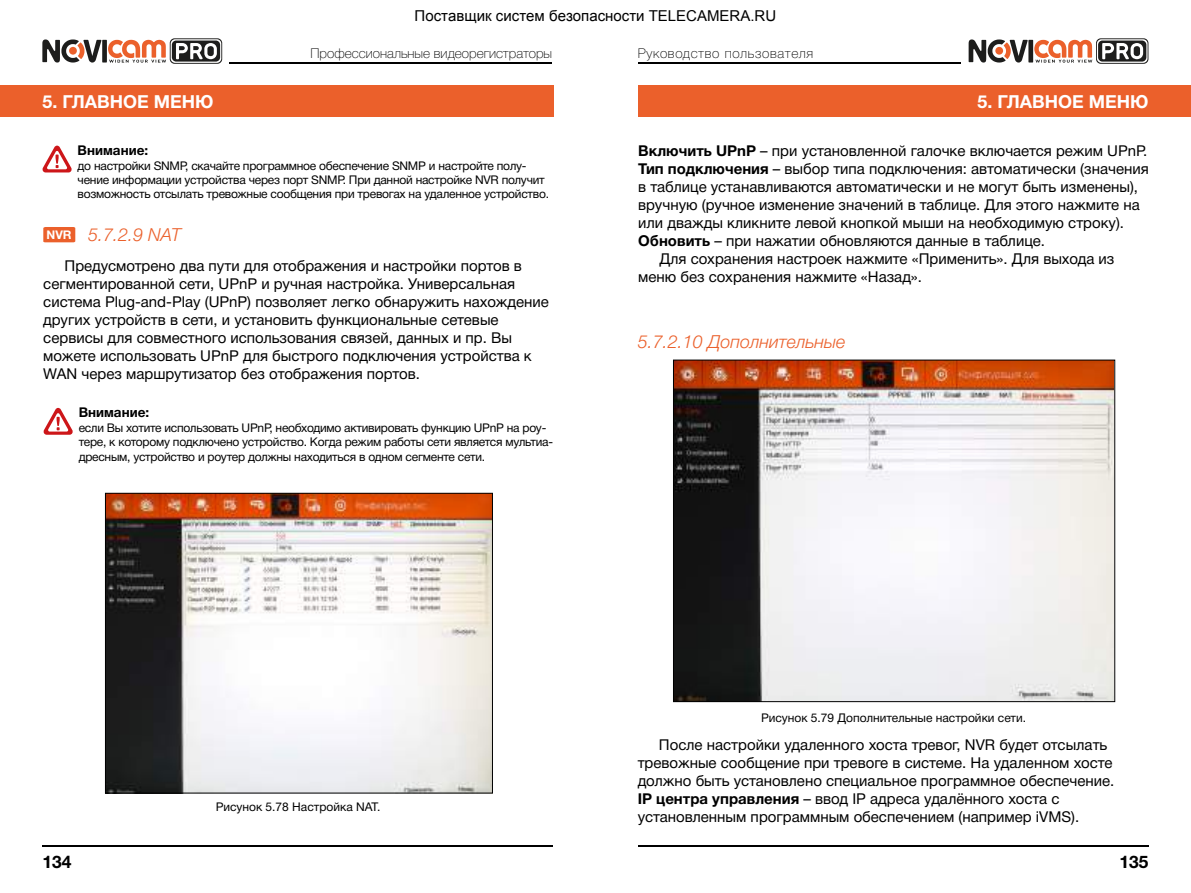
<style>
.page{position:relative;width:1191px;height:893px;background:#fff}
.page>*{position:absolute;margin:0;border:0;box-sizing:border-box;transform-origin:0 0}
.t1{font:18px "Helvetica 4 Light Italic";color:#eb602b}
.t2{font:18px "Helvetica 7 Bold";color:#fff}
.t3{font:17.4px "Helvetica 7 Bold";color:#000}
.t4{font:15px/18px "Helvetica 5 Normal";color:#000}
.t5{font:13.5px "Helvetica 3 Thin";color:#000}
.t6{font:13.5px "Helvetica 3 Thin";letter-spacing:.05em;color:#000}
.t7{font:13.5px "Helvetica 7 Bold";color:#000}
.t8{font:12px/14.4px "Helvetica 5 Normal";letter-spacing:-.02em;color:#000}
.t9{font:12px "Helvetica 5 Normal";color:#000}
.s1{font-family:"Helvetica 7 Bold";font-size:12px;color:#fff}
.s2{font-family:"Helvetica 7 Bold"}
</style>
<div class="page">
<hr style="left:638px;top:62px;width:323px;height:1px;background:#000">
<hr style="left:230px;top:62px;width:322px;height:1px;background:#000">
<hr style="left:43px;top:846px;width:510px;height:1px;background:#000">
<hr style="left:638px;top:846px;width:510px;height:1px;background:#000">
<svg style="left:968px;top:38px;width:180px;height:26px"></svg>
<svg style="left:42px;top:38px;width:180px;height:26px"></svg>
<div style="left:638px;top:85px;width:553px;height:32px;background:#eb602b"></div>
<div style="left:0;top:85px;width:553px;height:32px;background:#eb602b"></div>
<svg style="left:42px;top:146px;width:30px;height:26px"></svg>
<svg style="left:43px;top:227px;width:32px;height:15px"></svg>
<svg style="left:43px;top:408px;width:30px;height:27px"></svg>
<img style="left:107px;top:495px;width:384px;height:296px">
<div style="left:105px;top:493px;width:388px;height:300px;border:1px solid #000"></div>
<img style="left:675px;top:362px;width:438px;height:338px">
<div style="left:673px;top:360px;width:442px;height:342px;border:1px solid #000"></div>
<p class="t5" style="left:310px;top:45px;width:243px">Профессиональные видеорегистраторы</p>
<p class="t6" style="left:638px;top:45px;width:177px">Руководство пользователя</p>
<p class="t2" style="left:42px;top:92px;width:172px">5. ГЛАВНОЕ МЕНЮ</p>
<p class="t2" style="left:977px;top:92px;width:172px">5. ГЛАВНОЕ МЕНЮ</p>
<p class="t7" style="left:78px;top:143px;width:72px">Внимание:</p>
<p class="t8" style="left:78px;top:158px;width:473px">до настройки SNMP, скачайте программное обеспечение SNMP и настройте полу&shy;чение информации устройства через порт SNMP. При данной настройке NVR получит возможность отсылать тревожные сообщения при тревогах на удаленное устройство.</p>
<p class="t1" style="left:47px;top:225px;width:136px"><span class="s1">NVR</span> 5.7.2.9 NAT</p>
<p class="t4" style="left:43px;top:257px;width:507px;text-indent:21px">Предусмотрено два пути для отображения и настройки портов в сегментированной сети, UPnP и ручная настройка. Универсальная система Plug-and-Play (UPnP) позволяет легко обнаружить нахождение других устройств в сети, и установить функциональные сетевые сервисы для совместного использования связей, данных и пр. Вы можете использовать UPnP для быстрого подключения устройства к WAN через маршрутизатор без отображения портов.</p>
<p class="t7" style="left:79px;top:405px;width:72px">Внимание:</p>
<p class="t8" style="left:79px;top:421px;width:476px">если Вы хотите использовать UPnP, необходимо активировать функцию UPnP на роу&shy;тере, к которому подключено устройство. Когда режим работы сети является мультиа&shy;дресным, устройство и роутер должны находиться в одном сегменте сети.</p>
<p class="t4" style="left:638px;top:142px;width:510px"><span class="s2">Включить UPnP</span> – при установленной галочке включается режим UPnP.</p>
<p class="t4" style="left:638px;top:160px;width:512px"><span class="s2">Тип подключения</span> – выбор типа подключения: автоматически (значения</p>
<p class="t4" style="left:638px;top:178px;width:501px">в таблице устанавливаются автоматически и не могут быть изменены),</p>
<p class="t4" style="left:638px;top:196px;width:503px">вручную (ручное изменение значений в таблице. Для этого нажмите на</p>
<p class="t4" style="left:638px;top:214px;width:487px">или дважды кликните левой кнопкой мыши на необходимую строку).</p>
<p class="t4" style="left:638px;top:232px;width:408px"><span class="s2">Обновить</span> – при нажатии обновляются данные в таблице.</p>
<p class="t4" style="left:659px;top:250px;width:456px">Для сохранения настроек нажмите «Применить». Для выхода из</p>
<p class="t4" style="left:638px;top:268px;width:285px">меню без сохранения нажмите «Назад».</p>
<p class="t1" style="left:637px;top:332px;width:209px">5.7.2.10 Дополнительные</p>
<p class="t3" style="left:43px;top:852px;width:31px">134</p>
<p class="t9" style="left:216px;top:800px;width:166px">Рисунок 5.78 Настройка NAT.</p>
<p class="t9" style="left:761px;top:711px;width:267px">Рисунок 5.79 Дополнительные настройки сети.</p>
<p class="t4" style="left:637px;top:736px;width:478px;text-indent:21px">После настройки удаленного хоста тревог, NVR будет отсылать тревожные сообщение при тревоге в системе. На удаленном хосте должно быть установлено специальное программное обеспечение.<br><span class="s2">IP центра управления</span> – ввод IP адреса удалённого хоста с установленным программным обеспечением (например iVMS).</p>
<p class="t3" style="left:1119px;top:852px;width:31px">135</p>
</div>
